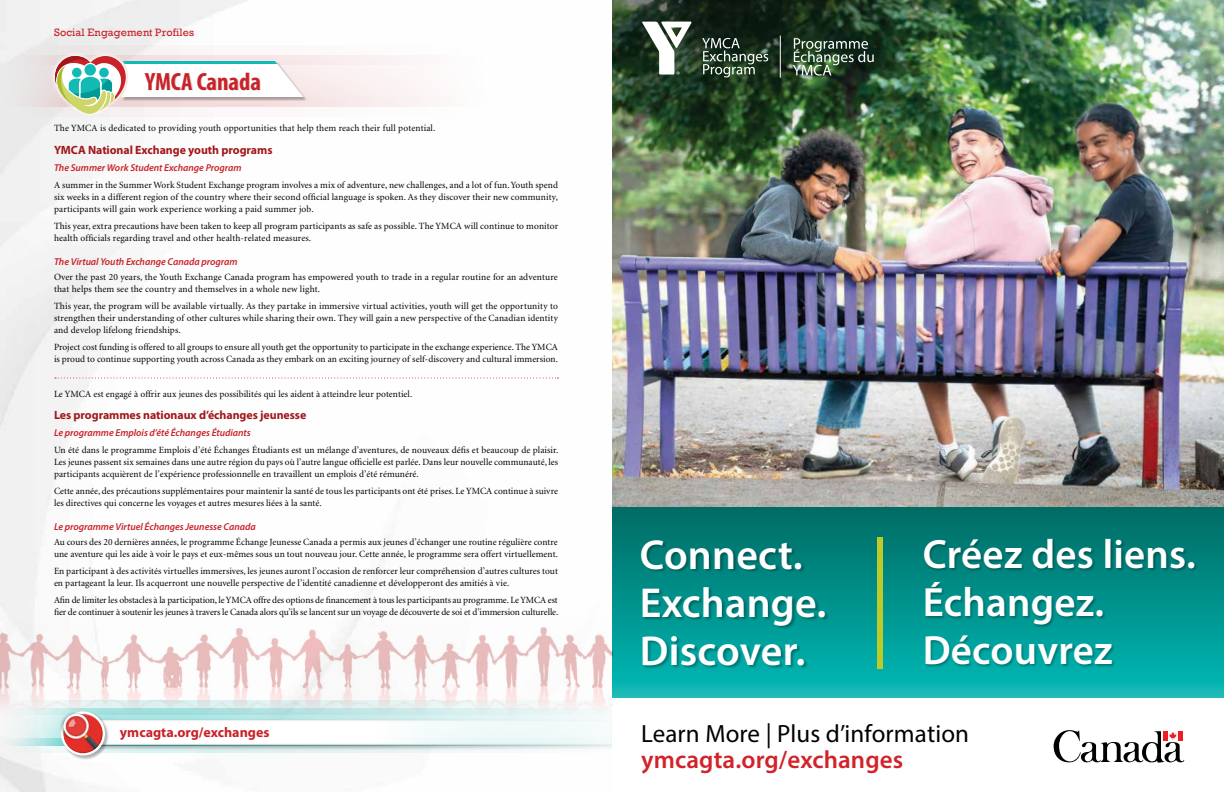
<style>
.page{position:relative;width:1224px;height:792px;background:#fff}
.page>*{position:absolute;margin:0;border:0;box-sizing:border-box;transform-origin:0 0}
.t1{font:600 42px/48px "Myriad Pro";letter-spacing:.005em;color:#fff}
.t2{font:600 41px/48px "Myriad Pro";letter-spacing:.005em;color:#fff}
.t3{font:25px "Myriad Pro";letter-spacing:.005em;color:#000}
.t4{font:600 25px "Myriad Pro";letter-spacing:.005em;color:#d2232a}
.t5{font:700 condensed 25px "Myriad Pro";color:#c92228}
.t6{font:700 14px "Myriad Pro";color:#c92228}
.t7{font:700 12px "Myriad Pro";letter-spacing:-.005em;color:#a1171b}
.t8{font:11px "Rockwell";letter-spacing:.005em;color:#c92228}
.t9{font:italic 600 10px "Myriad Pro";letter-spacing:-.005em;color:#c92228}
.t10{font:9.5px/12px "Minion";letter-spacing:.005em;color:#000}
</style>
<div class="page">
<svg style="left:0;top:65px;width:472px;height:32px;fill:#fbf2f3"></svg>
<div style="left:0;top:46px;width:612px;height:19px;background:linear-gradient(to right,#eee9e9,#fff)"></div>
<svg style="left:0;top:97px;width:474px;height:19px;fill:#fbf6f6"></svg>
<svg style="left:0;top:722px;width:58px;height:16px"></svg>
<svg style="left:0;top:738px;width:600px;height:15px"></svg>
<div style="left:95px;top:719px;width:517px;height:31px;background:#000;opacity:.3"></div>
<div style="left:95px;top:719px;width:517px;height:27px;background:#000;opacity:.3"></div>
<img style="left:612px;top:0;width:612px;height:508px">
<svg style="left:612px;top:508px;width:612px;height:190px;background:#03928d"></svg>
<div style="left:641px;top:539px;width:188px;height:130px;background:#000;opacity:.3"></div>
<div style="left:924px;top:539px;width:274px;height:129px;background:#000;opacity:.3"></div>
<svg style="left:1054px;top:730px;width:130px;height:33px"></svg>
<div style="left:877px;top:537px;width:6px;height:131px;background:#bdcb2a"></div>
<svg style="left:642px;top:22px;width:49px;height:53px"></svg>
<svg style="left:793px;top:38px;width:81px;height:38px;background:#485e4b"></svg>
<svg style="left:702px;top:38px;width:66px;height:39px;background:#435646"></svg>
<hr style="left:780px;top:36px;width:1px;height:42px;background:#fff">
<img style="left:0;top:619px;width:613px;height:103px">
<div style="left:121px;top:61px;width:187px;height:40px;background:#000;opacity:.3"></div>
<div style="left:51px;top:52px;width:79px;height:66px;background:#fff;opacity:.9"></div>
<svg style="left:32px;top:56px;width:272px;height:58px"></svg>
<div style="left:61px;top:711px;width:49px;height:49px;background:#000;opacity:.3"></div>
<div style="left:61px;top:711px;width:44px;height:45px;border:2px solid #fff;border-radius:50%"></div>
<div style="left:63px;top:713px;width:39px;height:31px;background:#fff;opacity:.5"></div>
<div style="left:63px;top:720px;width:41px;height:34px;background:#000;opacity:.3"></div>
<img style="left:58px;top:708px;width:37px;height:38px">
<svg style="left:55px;top:378px;width:504px;height:1px"></svg>
<p class="t8" style="left:54px;top:26px;width:142px">Social Engagement Profiles</p>
<h3 class="t5" style="left:145px;top:68px;width:117px">YMCA Canada</h3>
<p class="t10" style="left:54px;top:122px;width:383px">The YMCA is dedicated to providing youth opportunities that help them reach their full potential.</p>
<p class="t7" style="left:54px;top:143px;width:220px">YMCA National Exchange youth programs</p>
<p class="t9" style="left:54px;top:161px;width:189px">The Summer Work Student Exchange Program</p>
<p class="t10" style="left:54px;top:179px;width:506px;text-align:justify">A summer in the Summer Work Student Exchange program involves a mix of adventure, new challenges, and a lot of fun. Youth spend six weeks in a different region of the country where their second official language is spoken. As they discover their new community, participants will gain work experience working a paid summer job.</p>
<p class="t10" style="left:54px;top:220px;width:506px">This year, extra precautions have been taken to keep all program participants as safe as possible. The YMCA will continue to monitor health officials regarding travel and other health-related measures.</p>
<p class="t9" style="left:54px;top:255px;width:185px">The Virtual Youth Exchange Canada program</p>
<p class="t10" style="left:54px;top:271px;width:505px">Over the past 20 years, the Youth Exchange Canada program has empowered youth to trade in a regular routine for an adventure that helps them see the country and themselves in a whole new light.</p>
<p class="t10" style="left:54px;top:300px;width:505px;text-align:justify">This year, the program will be available virtually. As they partake in immersive virtual activities, youth will get the opportunity to strengthen their understanding of other cultures while sharing their own. They will gain a new perspective of the Canadian identity and develop lifelong friendships.</p>
<p class="t10" style="left:54px;top:341px;width:506px">Project cost funding is offered to all groups to ensure all youth get the opportunity to participate in the exchange experience. The YMCA is proud to continue supporting youth across Canada as they embark on an exciting journey of self-discovery and cultural immersion.</p>
<p class="t10" style="left:54px;top:388px;width:360px">Le YMCA est engagé à offrir aux jeunes des possibilités qui les aident à atteindre leur potentiel.</p>
<p class="t7" style="left:54px;top:408px;width:254px">Les programmes nationaux d’échanges jeunesse</p>
<p class="t9" style="left:54px;top:426px;width:198px">Le programme Emplois d’été Échanges Étudiants</p>
<p class="t10" style="left:54px;top:444px;width:506px;text-align:justify">Un été dans le programme Emplois d’été Échanges Étudiants est un mélange d’aventures, de nouveaux défis et beaucoup de plaisir.<br>Les jeunes passent six semaines dans une autre région du pays où l’autre langue officielle est parlée. Dans leur nouvelle communauté, les participants acquièrent de l’expérience professionnelle en travaillent un emplois d’été rémunéré.</p>
<p class="t10" style="left:54px;top:485px;width:506px">Cette année, des précautions supplémentaires pour maintenir la santé de tous les participants ont été prises. Le YMCA continue à suivre les directives qui concerne les voyages et autres mesures liées à la santé.</p>
<p class="t9" style="left:54px;top:520px;width:203px">Le programme Virtuel Échanges Jeunesse Canada</p>
<p class="t10" style="left:54px;top:536px;width:505px">Au cours des 20 dernières années, le programme Échange Jeunesse Canada a permis aux jeunes d’échanger une routine régulière contre une aventure qui les aide à voir le pays et eux-mêmes sous un tout nouveau jour. Cette année, le programme sera offert virtuellement.</p>
<p class="t10" style="left:54px;top:565px;width:505px">En participant à des activités virtuelles immersives, les jeunes auront l’occasion de renforcer leur compréhension d’autres cultures tout en partageant la leur. Ils acquerront une nouvelle perspective de l’identité canadienne et développeront des amitiés à vie.</p>
<p class="t10" style="left:54px;top:594px;width:506px">Afin de limiter les obstacles à la participation, le YMCA offre des options de financement à tous les participants au programme. Le YMCA est fier de continuer à soutenir les jeunes à travers le Canada alors qu’ils se lancent sur un voyage de découverte de soi et d’immersion culturelle.</p>
<h3 class="t6" style="left:120px;top:724px;width:151px">ymcagta.org/exchanges</h3>
<h1 class="t1" style="left:640px;top:529px;width:188px">Connect.<br>Exchange.<br>Discover.</h1>
<h2 class="t2" style="left:923px;top:529px;width:275px">Créez des liens.<br>Échangez.<br>Découvrez</h2>
<h3 class="t3" style="left:641px;top:718px;width:329px">Learn More | Plus d’information</h3>
<h3 class="t4" style="left:641px;top:744px;width:264px">ymcagta.org/exchanges</h3>
</div>
